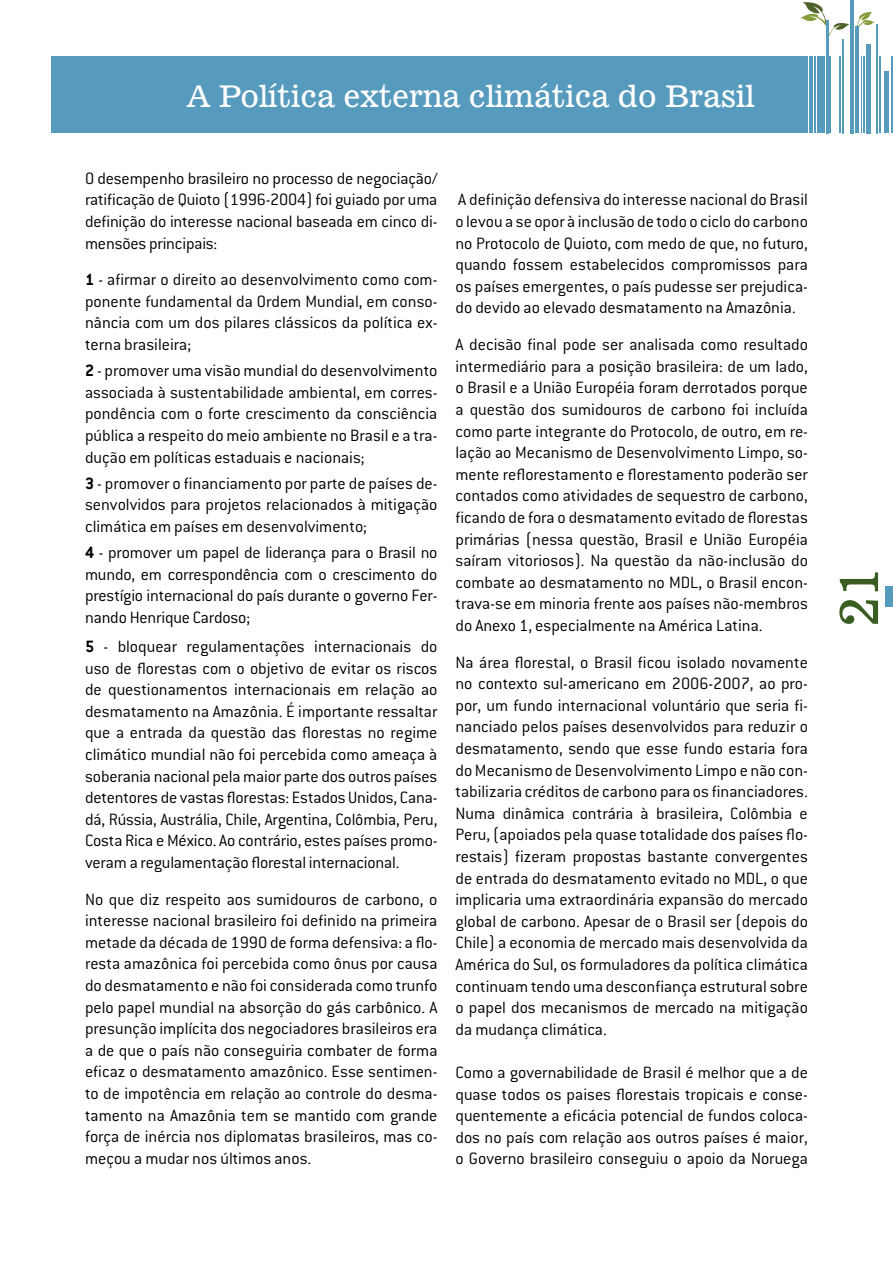
<style>
.page{position:relative;width:893px;height:1263px;background:#fff}
.page>*{position:absolute;margin:0;border:0;box-sizing:border-box;transform-origin:0 0}
.t1{font:52.5px "News 701 BT Roman A";color:#3a5e22}
.t2{font:30px "News 701 BT Roman A";color:#fff}
.t3{font:300 18px/21.6px "Conduit ITC";color:#000;text-align:justify}
.s1{font-weight:700}
</style>
<div class="page">
<div style="left:886px;top:586px;width:7px;height:21px;background:#569bbe"></div>
<div style="left:866px;top:44px;width:5px;height:89px;background:#569bbe"></div>
<hr style="left:863px;top:57px;width:2px;height:76px;background:#569bbe">
<hr style="left:877px;top:24px;width:1px;height:109px;background:#569bbe">
<hr style="left:879px;top:57px;width:2px;height:76px;background:#569bbe">
<hr style="left:884px;top:71px;width:4px;height:62px;background:#569bbe">
<hr style="left:891px;top:57px;width:2px;height:76px;background:#569bbe">
<svg style="left:856px;top:12px;width:19px;height:18px"></svg>
<svg style="left:800px;top:2px;width:49px;height:35px"></svg>
<div style="left:818px;top:57px;width:7px;height:76px;background:#569bbe"></div>
<hr style="left:850px;top:0;width:4px;height:133px;background:#569bbe">
<hr style="left:826px;top:20px;width:3px;height:113px;background:#569bbe">
<hr style="left:830px;top:57px;width:1px;height:76px;background:#569bbe">
<hr style="left:839px;top:57px;width:1px;height:76px;background:#569bbe">
<hr style="left:842px;top:39px;width:2px;height:94px;background:#569bbe">
<hr style="left:861px;top:57px;width:1px;height:76px;background:#569bbe">
<hr style="left:855px;top:27px;width:3px;height:106px;background:#569bbe">
<hr style="left:814px;top:57px;width:2px;height:76px;background:#569bbe">
<hr style="left:809px;top:57px;width:1px;height:76px;background:#569bbe">
<hr style="left:812px;top:57px;width:1px;height:76px;background:#569bbe">
<div style="left:52px;top:57px;width:756px;height:76px;background:#569bbe"></div>
<h2 class="t2" style="left:186px;top:78px;width:570px">A Política externa climática do Brasil</h2>
<p class="t3" style="left:85px;top:167px;width:354px">O desempenho brasileiro no processo de negociação/ ratificação de Quioto (1996-2004) foi guiado por uma definição do interesse nacional baseada em cinco di&shy;mensões principais:</p>
<p class="t3" style="left:85px;top:269px;width:354px"><span class="s1">1</span> - afirmar o direito ao desenvolvimento como com&shy;ponente fundamental da Ordem Mundial, em conso&shy;nância com um dos pilares clássicos da política ex&shy;terna brasileira;</p>
<p class="t3" style="left:85px;top:360px;width:354px"><span class="s1">2</span> - promover uma visão mundial do desenvolvimento associada à sustentabilidade ambiental, em corres&shy;pondência com o forte crescimento da consciência pública a respeito do meio ambiente no Brasil e a tra&shy;dução em políticas estaduais e nacionais;</p>
<p class="t3" style="left:85px;top:472px;width:354px"><span class="s1">3</span> - promover o financiamento por parte de países de&shy;senvolvidos para projetos relacionados à mitigação climática em países em desenvolvimento;</p>
<p class="t3" style="left:85px;top:542px;width:354px"><span class="s1">4</span> - promover um papel de liderança para o Brasil no mundo, em correspondência com o crescimento do prestígio internacional do país durante o governo Fer&shy;nando Henrique Cardoso;</p>
<p class="t3" style="left:85px;top:635px;width:354px"><span class="s1">5</span> - bloquear regulamentações internacionais do uso de florestas com o objetivo de evitar os riscos de questionamentos internacionais em relação ao desmatamento na Amazônia. É importante ressaltar que a entrada da questão das florestas no regime climático mundial não foi percebida como ameaça à soberania nacional pela maior parte dos outros países detentores de vastas florestas: Estados Unidos, Cana&shy;dá, Rússia, Austrália, Chile, Argentina, Colômbia, Peru, Costa Rica e México. Ao contrário, estes países promo&shy;veram a regulamentação florestal internacional.</p>
<p class="t3" style="left:85px;top:888px;width:354px">No que diz respeito aos sumidouros de carbono, o interesse nacional brasileiro foi definido na primeira metade da década de 1990 de forma defensiva: a flo&shy;resta amazônica foi percebida como ônus por causa do desmatamento e não foi considerada como trunfo pelo papel mundial na absorção do gás carbônico. A presunção implícita dos negociadores brasileiros era a de que o país não conseguiria combater de forma eficaz o desmatamento amazônico. Esse sentimen&shy;to de impotência em relação ao controle do desma&shy;tamento na Amazônia tem se mantido com grande força de inércia nos diplomatas brasileiros, mas co&shy;meçou a mudar nos últimos anos.</p>
<p class="t3" style="left:455px;top:189px;width:354px">A definição defensiva do interesse nacional do Brasil o levou a se opor à inclusão de todo o ciclo do carbono no Protocolo de Quioto, com medo de que, no futuro, quando fossem estabelecidos compromissos para os países emergentes, o país pudesse ser prejudica&shy;do devido ao elevado desmatamento na Amazônia.</p>
<p class="t3" style="left:455px;top:334px;width:354px">A decisão final pode ser analisada como resultado intermediário para a posição brasileira: de um lado, o Brasil e a União Européia foram derrotados porque a questão dos sumidouros de carbono foi incluída como parte integrante do Protocolo, de outro, em re&shy;lação ao Mecanismo de Desenvolvimento Limpo, so&shy;mente reflorestamento e florestamento poderão ser contados como atividades de sequestro de carbono, ficando de fora o desmatamento evitado de florestas primárias (nessa questão, Brasil e União Européia saíram vitoriosos). Na questão da não-inclusão do combate ao desmatamento no MDL, o Brasil encon&shy;trava-se em minoria frente aos países não-membros do Anexo 1, especialmente na América Latina.</p>
<p class="t3" style="left:455px;top:651px;width:354px">Na área florestal, o Brasil ficou isolado novamente no contexto sul-americano em 2006-2007, ao pro&shy;por, um fundo internacional voluntário que seria fi&shy;nanciado pelos países desenvolvidos para reduzir o desmatamento, sendo que esse fundo estaria fora do Mecanismo de Desenvolvimento Limpo e não con&shy;tabilizaria créditos de carbono para os financiadores.<br>Numa dinâmica contrária à brasileira, Colômbia e Peru, (apoiados pela quase totalidade dos países flo&shy;restais) fizeram propostas bastante convergentes de entrada do desmatamento evitado no MDL, o que implicaria uma extraordinária expansão do mercado global de carbono. Apesar de o Brasil ser (depois do Chile) a economia de mercado mais desenvolvida da América do Sul, os formuladores da política climática continuam tendo uma desconfiança estrutural sobre o papel dos mecanismos de mercado na mitigação da mudança climática.</p>
<p class="t3" style="left:455px;top:1061px;width:354px">Como a governabilidade de Brasil é melhor que a de quase todos os paises florestais tropicais e conse&shy;quentemente a eficácia potencial de fundos coloca&shy;dos no país com relação aos outros países é maior, o Governo brasileiro conseguiu o apoio da Noruega</p>
<h1 class="t1" style="left:827px;top:626px;width:60px;rotate:-90deg">21</h1>
</div>
